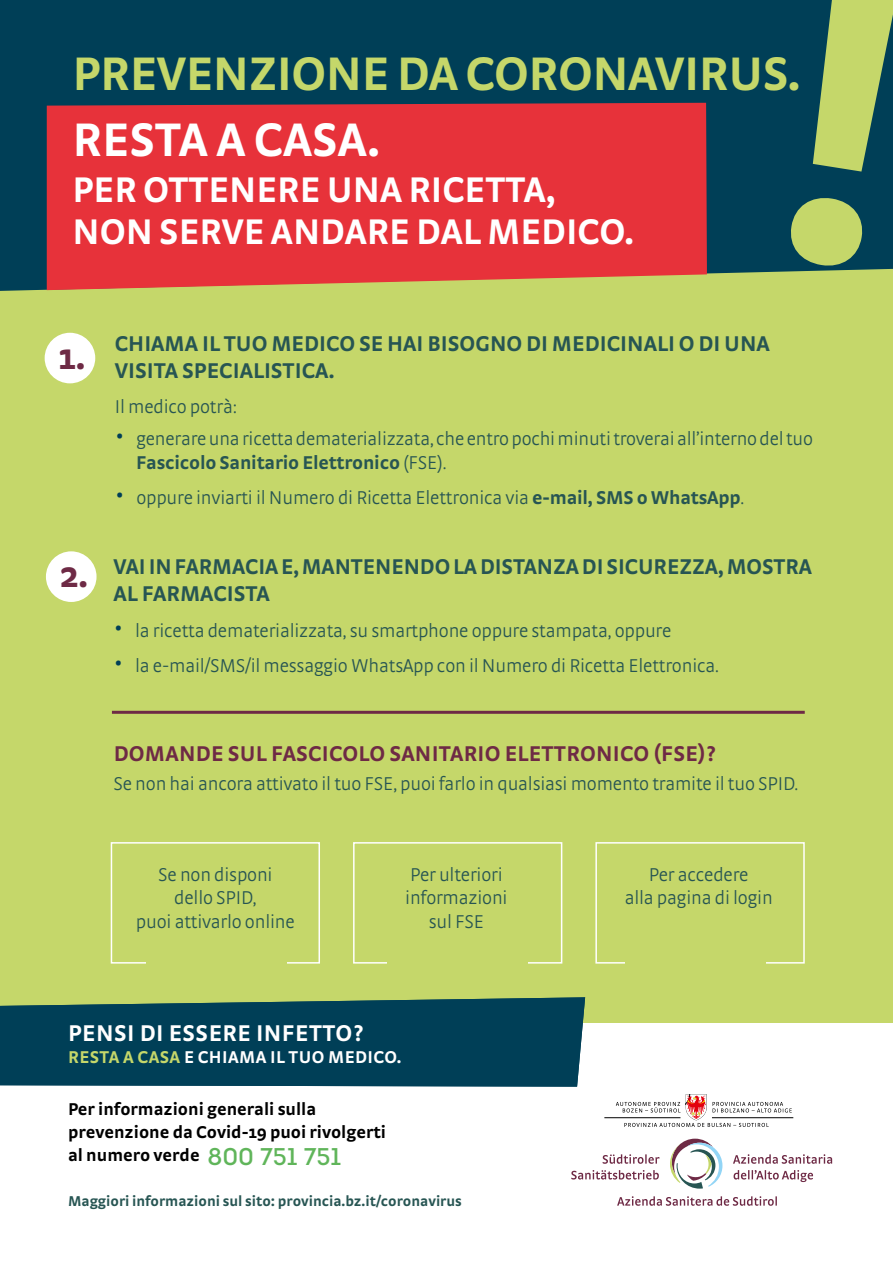
<style>
.page{position:relative;width:893px;height:1263px;background:#fff}
.page>*{position:absolute;margin:0;border:0;box-sizing:border-box;transform-origin:0 0}
.t1{font:700 49.5px "Strada OT";letter-spacing:-.01em;color:#c5d76a}
.t2{font:700 49.5px "Strada OT";color:#fff}
.t3{font:700 37.5px/41.5px "Strada OT";color:#fff}
.t4{font:700 37.5px "Strada OT";color:#6e2a45}
.t5{font:700 24px "Strada OT";letter-spacing:.02em;color:#fff}
.t6{font:700 22.5px/27px "Strada OT";color:#275553}
.t7{font:700 22.5px "Strada OT";letter-spacing:.01em;color:#6e2a45}
.t8{font:300 19.5px/23.4px "Strada OT";letter-spacing:-.01em;color:#275553;text-align:center}
.t9{font:700 18px/23.2px "Strada OT";color:#000}
.t10{font:700 18px "Strada OT";letter-spacing:.02em;color:#fff}
.t11{font:700 15px "Strada OT";color:#275553}
.s1{font-size:30px;color:#003f57}
.s2{font-weight:700}
.s3{color:#c5d76a}
.s4{font-family:"Intro";font-weight:400;font-size:24.15px;color:#60b55a}
</style>
<div class="page">
<div style="left:0;top:0;width:893px;height:1022px;background:#c5d76a"></div>
<div style="left:0;top:0;width:893px;height:291px;background:#003f57"></div>
<div style="left:47px;top:103px;width:660px;height:187px;background:#e7323a"></div>
<hr style="left:712px;top:1117px;width:81px;height:1px;background:#000">
<hr style="left:604px;top:1117px;width:76px;height:1px;background:#000">
<svg style="left:733px;top:1154px;width:99px;height:10px"></svg>
<svg style="left:734px;top:1170px;width:79px;height:12px"></svg>
<svg style="left:603px;top:1154px;width:56px;height:10px"></svg>
<svg style="left:571px;top:1170px;width:88px;height:9px"></svg>
<svg style="left:617px;top:1196px;width:160px;height:10px"></svg>
<svg style="left:670px;top:1139px;width:52px;height:49px"></svg>
<svg style="left:616px;top:1094px;width:176px;height:33px"></svg>
<svg style="left:0;top:997px;width:585px;height:90px;background:#0c4859"></svg>
<svg style="left:788px;top:0;width:105px;height:268px"></svg>
<div style="left:45px;top:333px;width:50px;height:50px;background:#fff;border-radius:50%"></div>
<div style="left:46px;top:551px;width:51px;height:51px;background:#fff;border-radius:50%"></div>
<hr style="left:112px;top:711px;width:693px;height:3px;background:#6e2a45">
<div style="left:111px;top:842px;width:209px;height:121px;border:2px solid #fff"></div>
<div style="left:353px;top:842px;width:209px;height:121px;border:2px solid #fff"></div>
<div style="left:595px;top:842px;width:210px;height:121px;border:2px solid #fff"></div>
<div style="left:146px;top:953px;width:141px;height:19px;background:#c5d76a"></div>
<div style="left:388px;top:953px;width:140px;height:19px;background:#c5d76a"></div>
<div style="left:626px;top:953px;width:140px;height:19px;background:#c5d76a"></div>
<h1 class="t1" style="left:73px;top:44px;width:729px">PREVENZIONE DA CORONAVIRUS.</h1>
<h1 class="t2" style="left:73px;top:110px;width:309px">RESTA A CASA.</h1>
<h2 class="t3" style="left:72px;top:169px;width:563px">PER OTTENERE UNA RICETTA,<br>NON SERVE ANDARE DAL MEDICO.</h2>
<h2 class="t4" style="left:58px;top:334px;width:29px">1.</h2>
<h2 class="t4" style="left:60px;top:552px;width:30px">2.</h2>
<p class="t6" style="left:115px;top:330px;width:657px">CHIAMA IL TUO MEDICO SE HAI BISOGNO DI MEDICINALI O DI UNA<br>VISITA SPECIALISTICA.</p>
<p class="t8" style="left:115px;top:395px;width:124px">Il medico potrà:</p>
<p class="t8" style="left:136px;top:427px;width:678px;text-align:left;text-indent:-21px"><span class="s1">•</span> generare una ricetta dematerializzata, che entro pochi minuti troverai all’interno del tuo<br><span class="s2">Fascicolo Sanitario Elettronico</span> (FSE).</p>
<p class="t8" style="left:115px;top:486px;width:631px"><span class="s1">•</span> oppure inviarti il Numero di Ricetta Elettronica via <span class="s2">e-mail, SMS o WhatsApp</span>.</p>
<p class="t6" style="left:114px;top:553px;width:700px">VAI IN FARMACIA E, MANTENENDO LA DISTANZA DI SICUREZZA, MOSTRA<br>AL FARMACISTA</p>
<p class="t8" style="left:114px;top:619px;width:559px"><span class="s1">•</span> la ricetta dematerializzata, su smartphone oppure stampata, oppure</p>
<p class="t8" style="left:114px;top:654px;width:607px"><span class="s1">•</span> la e-mail/SMS/il messaggio WhatsApp con il Numero di Ricetta Elettronica.</p>
<p class="t7" style="left:114px;top:740px;width:604px">DOMANDE SUL FASCICOLO SANITARIO ELETTRONICO (FSE)?</p>
<p class="t8" style="left:114px;top:772px;width:686px">Se non hai ancora attivato il tuo FSE, puoi farlo in qualsiasi momento tramite il tuo SPID.</p>
<p class="t8" style="left:136px;top:863px;width:160px">Se non disponi<br>dello SPID,<br>puoi attivarlo online</p>
<p class="t8" style="left:405px;top:863px;width:104px">Per ulteriori informazioni sul FSE</p>
<p class="t8" style="left:625px;top:863px;width:150px">Per accedere<br>alla pagina di login</p>
<p class="t5" style="left:68px;top:1019px;width:297px">PENSI DI ESSERE INFETTO?</p>
<p class="t10" style="left:68px;top:1046px;width:335px"><span class="s3">RESTA A CASA</span> E CHIAMA IL TUO MEDICO.</p>
<p class="t9" style="left:68px;top:1097px;width:319px">Per informazioni generali sulla prevenzione da Covid-19 puoi rivolgerti al numero verde <span class="s4">800 751 751</span></p>
<p class="t11" style="left:68px;top:1192px;width:395px">Maggiori informazioni sul sito: provincia.bz.it/coronavirus</p>
</div>
